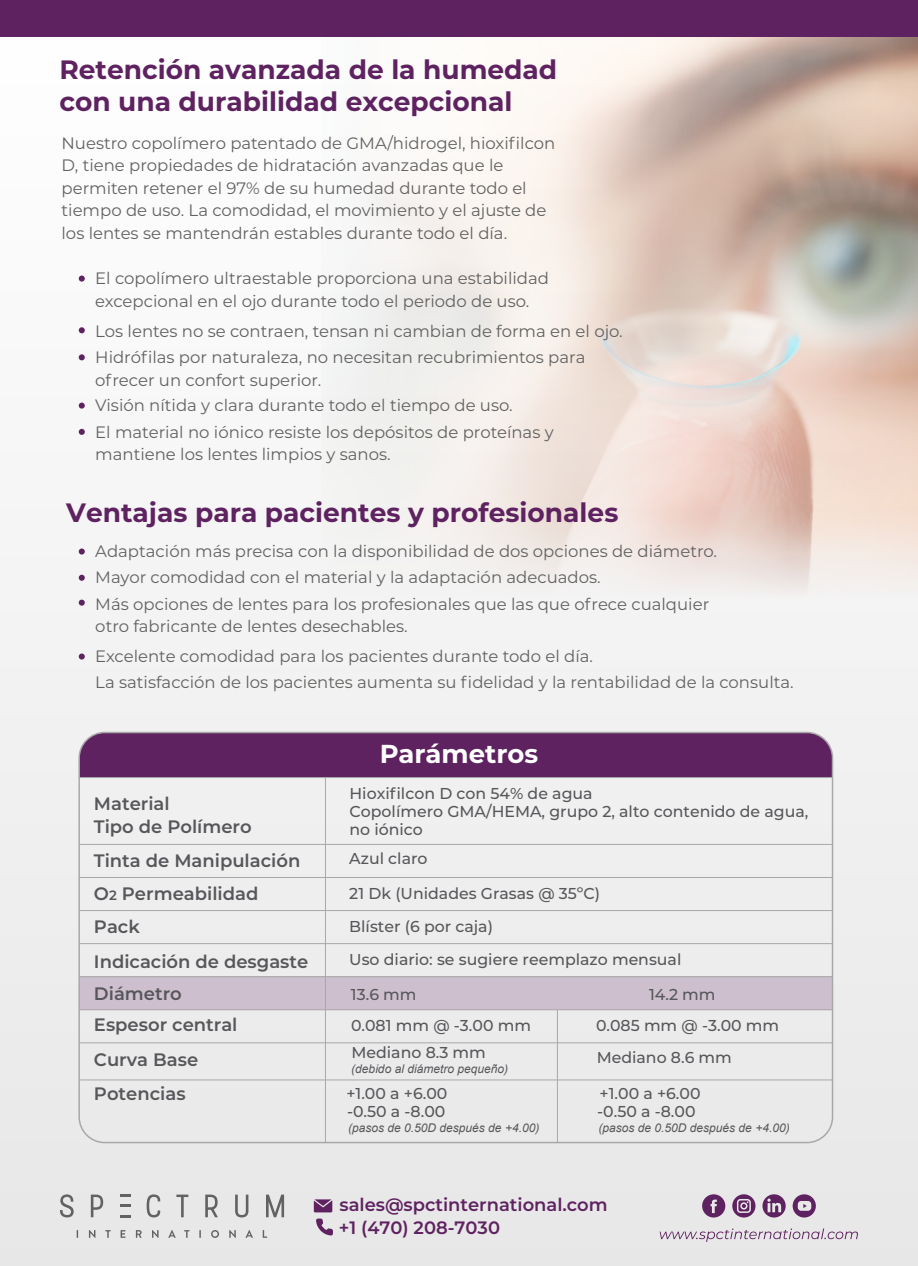
<style>
.page{position:relative;width:918px;height:1266px;background:#fff}
.page>*{position:absolute;margin:0;border:0;box-sizing:border-box;transform-origin:0 0}
.t1{font:700 26.55px/31.8px "Montserrat";color:#5f2261}
.t2{font:700 25.95px "Montserrat";color:#fff}
.t3{font:600 18px/33.5px "Montserrat";color:#57575b}
.t4{font:600 17.85px/23.4px "Montserrat";color:#5f2260}
.t5{font:16.5px/22.5px "Montserrat";color:#616160}
.t6{font:500 15.75px/18px "Montserrat";color:#57575b}
.t7{font:italic 12px "Arial";color:#57575b}
.s1{font-size:13.5px}
</style>
<div class="page">
<div style="left:0;top:0;width:918px;height:1265px;background:#ededed"></div>
<div style="left:79px;top:976px;width:754px;height:33px;background:#cdbfcd"></div>
<svg style="left:0;top:36px;width:918px;height:570px"></svg>
<svg style="left:214px;top:499px;width:704px;height:99px"></svg>
<hr style="left:325px;top:777px;width:1px;height:365px;background:#a9a8a9">
<hr style="left:557px;top:1009px;width:1px;height:133px;background:#a9a8a9">
<div style="left:81px;top:734px;width:749px;height:43px;background:#5f2261"></div>
<div style="left:78px;top:731px;width:755px;height:412px;border:2px solid #a9a8a9;border-radius:26px"></div>
<hr style="left:79px;top:777px;width:754px;height:1px;background:#a9a8a9">
<hr style="left:79px;top:844px;width:754px;height:1px;background:#a9a8a9">
<hr style="left:79px;top:877px;width:754px;height:1px;background:#a9a8a9">
<hr style="left:79px;top:910px;width:754px;height:1px;background:#a9a8a9">
<hr style="left:79px;top:943px;width:754px;height:1px;background:#a9a8a9">
<hr style="left:79px;top:976px;width:754px;height:1px;background:#a9a8a9">
<hr style="left:79px;top:1009px;width:754px;height:1px;background:#a9a8a9">
<hr style="left:79px;top:1042px;width:754px;height:1px;background:#a9a8a9">
<hr style="left:79px;top:1079px;width:754px;height:1px;background:#a9a8a9">
<svg style="left:79px;top:275px;width:6px;height:6px"></svg>
<svg style="left:79px;top:327px;width:6px;height:6px"></svg>
<svg style="left:79px;top:354px;width:6px;height:6px"></svg>
<svg style="left:79px;top:402px;width:6px;height:6px"></svg>
<svg style="left:79px;top:548px;width:6px;height:6px"></svg>
<svg style="left:79px;top:574px;width:6px;height:6px"></svg>
<svg style="left:79px;top:599px;width:6px;height:6px"></svg>
<svg style="left:79px;top:653px;width:6px;height:6px"></svg>
<svg style="left:79px;top:429px;width:6px;height:6px"></svg>
<div style="left:0;top:0;width:918px;height:36px;background:#5f2261"></div>
<svg style="left:314px;top:1199px;width:18px;height:13px"></svg>
<svg style="left:316px;top:1218px;width:17px;height:17px"></svg>
<svg style="left:89px;top:1230px;width:6px;height:7px"></svg>
<svg style="left:105px;top:1230px;width:6px;height:7px"></svg>
<svg style="left:121px;top:1230px;width:4px;height:7px"></svg>
<svg style="left:136px;top:1230px;width:6px;height:7px"></svg>
<svg style="left:152px;top:1230px;width:7px;height:7px"></svg>
<svg style="left:168px;top:1230px;width:8px;height:7px"></svg>
<svg style="left:184px;top:1230px;width:5px;height:7px"></svg>
<svg style="left:199px;top:1230px;width:2px;height:7px"></svg>
<svg style="left:211px;top:1230px;width:8px;height:7px"></svg>
<svg style="left:229px;top:1230px;width:7px;height:7px"></svg>
<svg style="left:246px;top:1230px;width:7px;height:7px"></svg>
<svg style="left:263px;top:1230px;width:4px;height:7px"></svg>
<svg style="left:60px;top:1194px;width:14px;height:23px"></svg>
<svg style="left:91px;top:1194px;width:12px;height:23px"></svg>
<svg style="left:147px;top:1194px;width:13px;height:23px"></svg>
<svg style="left:176px;top:1194px;width:12px;height:23px"></svg>
<svg style="left:205px;top:1194px;width:13px;height:23px"></svg>
<svg style="left:235px;top:1194px;width:13px;height:23px"></svg>
<svg style="left:266px;top:1194px;width:18px;height:23px"></svg>
<svg style="left:120px;top:1194px;width:10px;height:2px"></svg>
<svg style="left:120px;top:1204px;width:10px;height:2px"></svg>
<svg style="left:120px;top:1215px;width:10px;height:2px"></svg>
<svg style="left:702px;top:1194px;width:23px;height:23px"></svg>
<svg style="left:732px;top:1194px;width:24px;height:23px"></svg>
<svg style="left:793px;top:1194px;width:23px;height:23px"></svg>
<svg style="left:762px;top:1194px;width:24px;height:23px"></svg>
<svg style="left:660px;top:1228px;width:198px;height:13px"></svg>
<h1 class="t1" style="left:59px;top:53px;width:499px">Retención avanzada de la humedad con una durabilidad excepcional</h1>
<p class="t5" style="left:62px;top:131px;width:495px">Nuestro copolímero patentado de GMA/hidrogel, hioxifilcon D, tiene propiedades de hidratación avanzadas que le permiten retener el 97% de su humedad durante todo el tiempo de uso. La comodidad, el movimiento y el ajuste de los lentes se mantendrán estables durante todo el día.</p>
<p class="t5" style="left:95px;top:266px;width:455px">El copolímero ultraestable proporciona una estabilidad excepcional en el ojo durante todo el periodo de uso.</p>
<p class="t5" style="left:95px;top:317px;width:529px;line-height:26.2px">Los lentes no se contraen, tensan ni cambian de forma en el ojo.<br>Hidrófilas por naturaleza, no necesitan recubrimientos para</p>
<p class="t5" style="left:95px;top:366px;width:460px;line-height:26px">ofrecer un confort superior.<br>Visión nítida y clara durante todo el tiempo de uso.<br>El material no iónico resiste los depósitos de proteínas y</p>
<p class="t5" style="left:95px;top:442px;width:297px">mantiene los lentes limpios y sanos.</p>
<h1 class="t1" style="left:66px;top:495px;width:554px">Ventajas para pacientes y profesionales</h1>
<p class="t5" style="left:95px;top:537px;width:623px;line-height:26.2px">Adaptación más precisa con la disponibilidad de dos opciones de diámetro.<br>Mayor comodidad con el material y la adaptación adecuados.<br>Más opciones de lentes para los profesionales que las que ofrece cualquier</p>
<p class="t5" style="left:95px;top:610px;width:499px;line-height:30px">otro fabricante de lentes desechables.<br>Excelente comodidad para los pacientes durante todo el día.</p>
<p class="t5" style="left:95px;top:670px;width:700px">La satisfacción de los pacientes aumenta su fidelidad y la rentabilidad de la consulta.</p>
<p class="t3" style="left:94px;top:792px;width:159px;line-height:22.5px">Material<br>Tipo de Polímero</p>
<p class="t3" style="left:94px;top:843px;width:216px">Tinta de Manipulación<br>O<span class="s1">2</span> Permeabilidad<br>Pack<br>Indicación de desgaste</p>
<p class="t3" style="left:94px;top:976px;width:145px;line-height:31.5px">Diámetro<br>Espesor central</p>
<p class="t3" style="left:94px;top:1041px;width:106px;line-height:34.5px">Curva Base<br>Potencias</p>
<h2 class="t2" style="left:380px;top:735px;width:160px">Parámetros</h2>
<p class="t6" style="left:350px;top:784px;width:460px">Hioxifilcon D con 54% de agua<br>Copolímero GMA/HEMA, grupo 2, alto contenido de agua, no iónico</p>
<p class="t6" style="left:349px;top:849px;width:80px">Azul claro</p>
<p class="t6" style="left:349px;top:876px;width:334px;line-height:33px">21 Dk (Unidades Grasas @ 35ºC)<br>Blíster (6 por caja)<br>Uso diario: se sugiere reemplazo mensual</p>
<p class="t6" style="left:351px;top:984px;width:67px">13.6 mm</p>
<p class="t6" style="left:649px;top:984px;width:68px">14.2 mm</p>
<p class="t6" style="left:351px;top:1015px;width:182px">0.081 mm @ -3.00 mm</p>
<p class="t6" style="left:596px;top:1015px;width:185px">0.085 mm @ -3.00 mm</p>
<p class="t6" style="left:351px;top:1042px;width:136px">Mediano 8.3 mm</p>
<p class="t7" style="left:351px;top:1060px;width:158px">(debido al diámetro pequeño)</p>
<p class="t6" style="left:346px;top:1083px;width:102px">+1.00 a +6.00</p>
<p class="t6" style="left:597px;top:1047px;width:137px">Mediano 8.6 mm</p>
<p class="t6" style="left:600px;top:1083px;width:102px">+1.00 a +6.00</p>
<p class="t6" style="left:347px;top:1102px;width:100px">-0.50 a -8.00</p>
<p class="t6" style="left:597px;top:1102px;width:100px">-0.50 a -8.00</p>
<p class="t7" style="left:348px;top:1119px;width:193px">(pasos de 0.50D después de +4.00)</p>
<p class="t7" style="left:599px;top:1120px;width:193px">(pasos de 0.50D después de +4.00)</p>
<p class="t4" style="left:339px;top:1191px;width:270px">sales@spctinternational.com +1 (470) 208-7030</p>
</div>
